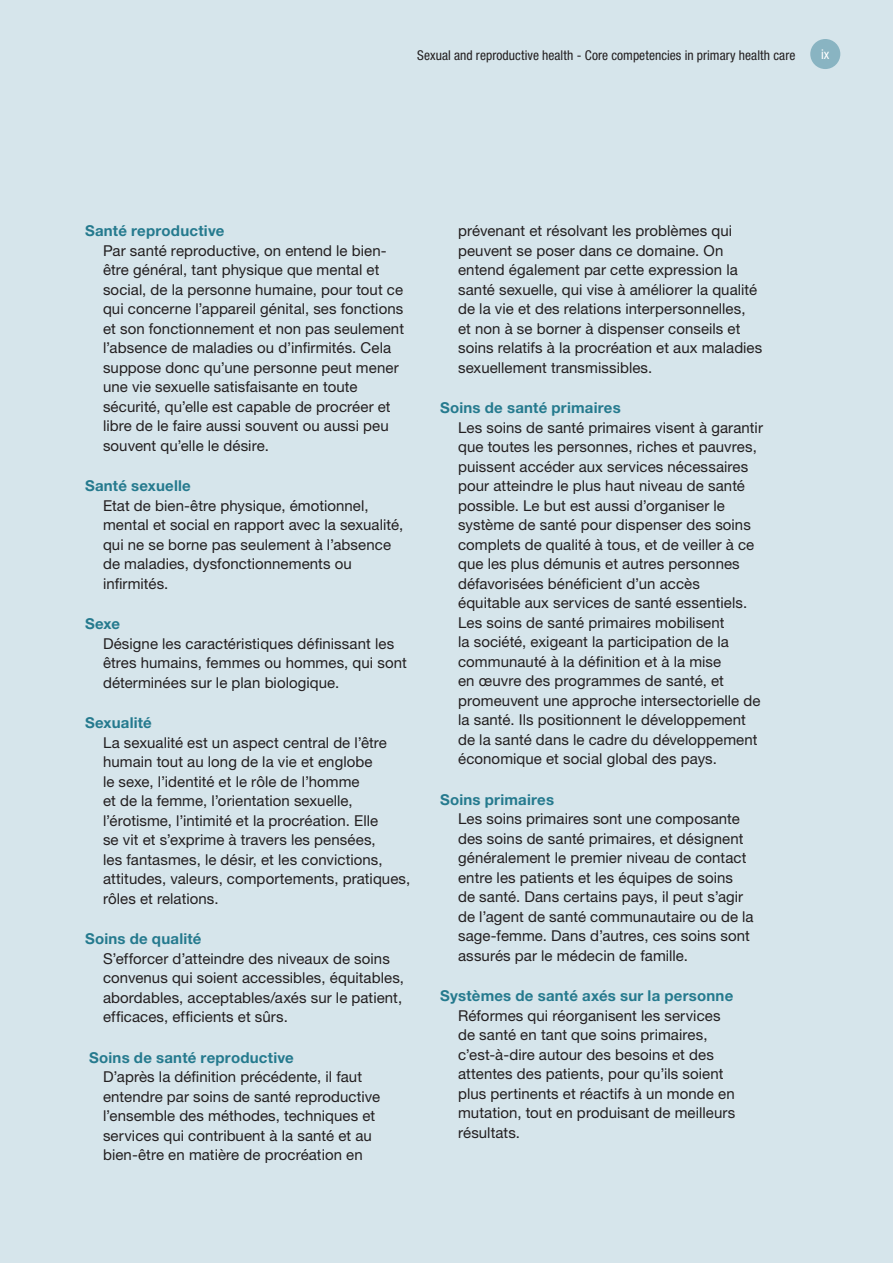
<style>
.page{position:relative;width:893px;height:1263px;background:#d6e5eb}
.page>*{position:absolute;margin:0;border:0;box-sizing:border-box;transform-origin:0 0}
.Text_indent_glossary{font:15px/19.5px "Helvetica Neue LT Std";letter-spacing:.005em;color:#231f20}
.Text_indent_glossary-2{font:700 15px "Helvetica Neue LT Std";letter-spacing:.015em;color:#257a8e}
.t1{font:condensed 13.5px "Helvetica Neue LT Std";letter-spacing:.005em;color:#231f20}
.t2{font:condensed 13.5px "Helvetica Neue LT Std";color:#fff}
</style>
<div class="page">
<div style="left:810px;top:39px;width:30px;height:30px;background:#89b4c2;border-radius:50%"></div>
<p class="t1" style="left:417px;top:47px;width:380px">Sexual and reproductive health - Core competencies in primary health care</p>
<p class="t2" style="left:821px;top:46px;width:10px">ix</p>
<p class="Text_indent_glossary-2" style="left:85px;top:221px;width:141px">Santé reproductive</p>
<p class="Text_indent_glossary" style="left:103px;top:240px;width:303px">Par santé reproductive, on entend le bien&shy;être général, tant physique que mental et social, de la personne humaine, pour tout ce qui concerne l’appareil génital, ses fonctions et son fonctionnement et non pas seulement l’absence de maladies ou d’infirmités. Cela suppose donc qu’une personne peut mener une vie sexuelle satisfaisante en toute sécurité, qu’elle est capable de procréer et libre de le faire aussi souvent ou aussi peu souvent qu’elle le désire.</p>
<p class="Text_indent_glossary-2" style="left:85px;top:476px;width:107px">Santé sexuelle</p>
<p class="Text_indent_glossary" style="left:103px;top:495px;width:302px">Etat de bien-être physique, émotionnel, mental et social en rapport avec la sexualité, qui ne se borne pas seulement à l’absence de maladies, dysfonctionnements ou infirmités.</p>
<p class="Text_indent_glossary-2" style="left:85px;top:614px;width:37px">Sexe</p>
<p class="Text_indent_glossary" style="left:103px;top:633px;width:305px">Désigne les caractéristiques définissant les êtres humains, femmes ou hommes, qui sont déterminées sur le plan biologique.</p>
<p class="Text_indent_glossary-2" style="left:85px;top:713px;width:68px">Sexualité</p>
<p class="Text_indent_glossary" style="left:103px;top:732px;width:309px">La sexualité est un aspect central de l’être humain tout au long de la vie et englobe<br>le sexe, l’identité et le rôle de l’homme<br>et de la femme, l’orientation sexuelle, l’érotisme, l’intimité et la procréation. Elle<br>se vit et s’exprime à travers les pensées,<br>les fantasmes, le désir, et les convictions, attitudes, valeurs, comportements, pratiques, rôles et relations.</p>
<p class="Text_indent_glossary-2" style="left:85px;top:929px;width:118px">Soins de qualité</p>
<p class="Text_indent_glossary" style="left:103px;top:948px;width:303px">S’efforcer d’atteindre des niveaux de soins convenus qui soient accessibles, équitables, abordables, acceptables/axés sur le patient, efficaces, efficients et sûrs.</p>
<p class="Text_indent_glossary-2" style="left:89px;top:1048px;width:206px">Soins de santé reproductive</p>
<p class="Text_indent_glossary" style="left:103px;top:1067px;width:279px">D’après la définition précédente, il faut entendre par soins de santé reproductive l’ensemble des méthodes, techniques et services qui contribuent à la santé et au bien-être en matière de procréation en</p>
<p class="Text_indent_glossary" style="left:458px;top:221px;width:306px">prévenant et résolvant les problèmes qui peuvent se poser dans ce domaine. On entend également par cette expression la santé sexuelle, qui vise à améliorer la qualité de la vie et des relations interpersonnelles,<br>et non à se borner à dispenser conseils et soins relatifs à la procréation et aux maladies sexuellement transmissibles.</p>
<p class="Text_indent_glossary-2" style="left:440px;top:398px;width:182px">Soins de santé primaires</p>
<p class="Text_indent_glossary" style="left:458px;top:417px;width:306px">Les soins de santé primaires visent à garantir que toutes les personnes, riches et pauvres, puissent accéder aux services nécessaires pour atteindre le plus haut niveau de santé possible. Le but est aussi d’organiser le système de santé pour dispenser des soins complets de qualité à tous, et de veiller à ce que les plus démunis et autres personnes défavorisées bénéficient d’un accès équitable aux services de santé essentiels.<br>Les soins de santé primaires mobilisent<br>la société, exigeant la participation de la communauté à la définition et à la mise<br>en œuvre des programmes de santé, et promeuvent une approche intersectorielle de la santé. Ils positionnent le développement de la santé dans le cadre du développement économique et social global des pays.</p>
<p class="Text_indent_glossary-2" style="left:440px;top:790px;width:115px">Soins primaires</p>
<p class="Text_indent_glossary" style="left:458px;top:809px;width:297px">Les soins primaires sont une composante des soins de santé primaires, et désignent généralement le premier niveau de contact entre les patients et les équipes de soins de santé. Dans certains pays, il peut s’agir de l’agent de santé communautaire ou de la sage-femme. Dans d’autres, ces soins sont assurés par le médecin de famille.</p>
<p class="Text_indent_glossary-2" style="left:440px;top:986px;width:295px">Systèmes de santé axés sur la personne</p>
<p class="Text_indent_glossary" style="left:458px;top:1005px;width:279px">Réformes qui réorganisent les services de santé en tant que soins primaires, c’est-à-dire autour des besoins et des attentes des patients, pour qu’ils soient plus pertinents et réactifs à un monde en mutation, tout en produisant de meilleurs résultats.</p>
</div>
